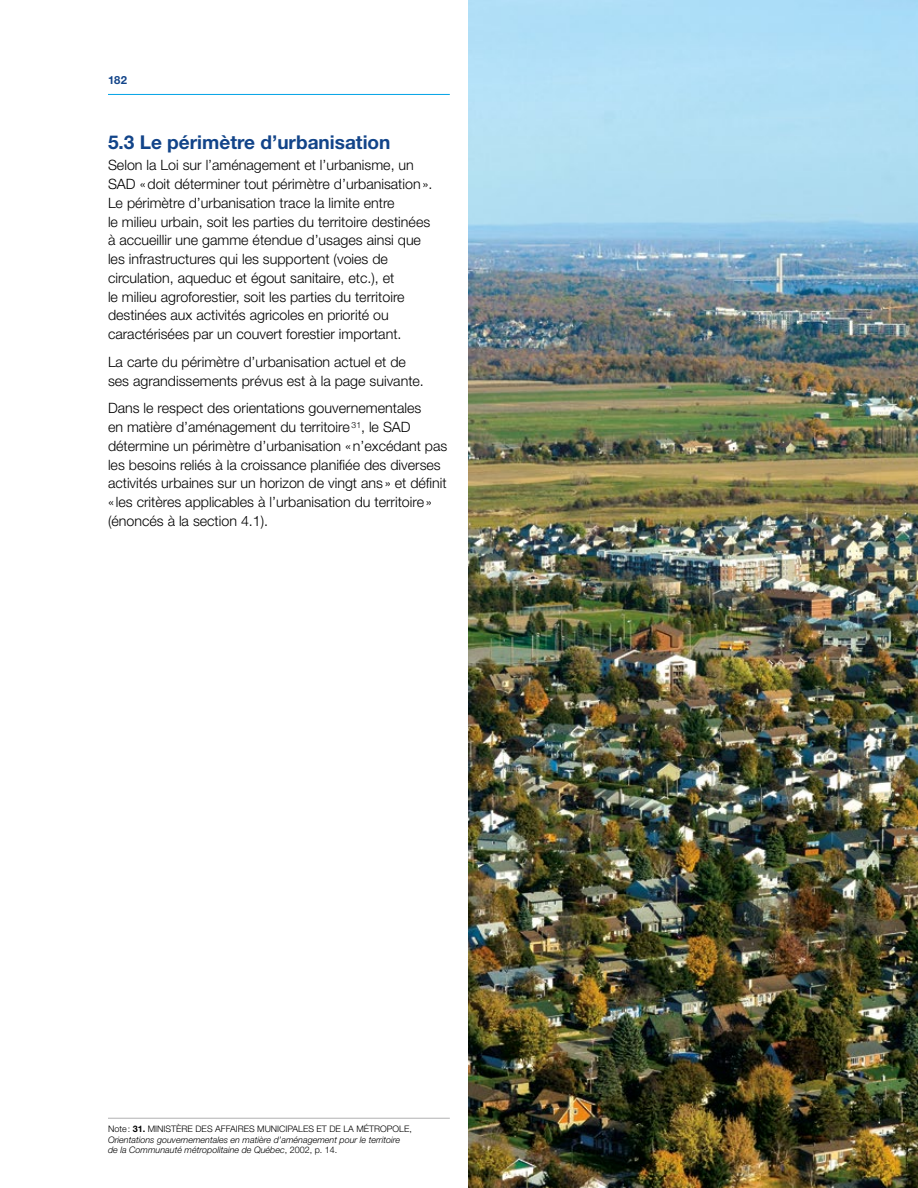
<style>
.page{position:relative;width:918px;height:1188px;background:#fff}
.page>*{position:absolute;margin:0;border:0;box-sizing:border-box;transform-origin:0 0}
.t1{font:700 19.05px "Helvetica Neue";color:#124489}
.t2{font:300 14.25px/18.8px "Helvetica Neue";color:#000}
.t3{font:700 11.25px "Helvetica Neue";color:#124489}
.t4{font:italic 300 9px/10.5px "Helvetica Neue";color:#000}
.s1{font-style:normal}
.s2{font-weight:700;font-style:normal}
</style>
<div class="page">
<img style="left:468px;top:0;width:450px;height:1188px">
<hr style="left:108px;top:1118px;width:342px;height:1px;background:#b1b1b2">
<hr style="left:108px;top:94px;width:342px;height:1px;background:#00a3e6">
<p class="t3" style="left:108px;top:73px;width:20px">182</p>
<h1 class="t1" style="left:108px;top:130px;width:284px">5.3 Le périmètre d’urbanisation</h1>
<p class="t2" style="left:108px;top:156px;width:326px">Selon la Loi sur l’aménagement et l’urbanisme, un SAD «doit déterminer tout périmètre d’urbanisation».<br>Le périmètre d’urbanisation trace la limite entre<br>le milieu urbain, soit les parties du territoire destinées à accueillir une gamme étendue d’usages ainsi que les infrastructures qui les supportent (voies de circulation, aqueduc et égout sanitaire, etc.), et<br>le milieu agroforestier, soit les parties du territoire destinées aux activités agricoles en priorité ou caractérisées par un couvert forestier important.</p>
<p class="t2" style="left:108px;top:352px;width:317px">La carte du périmètre d’urbanisation actuel et de ses agrandissements prévus est à la page suivante.</p>
<p class="t2" style="left:108px;top:399px;width:341px">Dans le respect des orientations gouvernementales<br>en matière d’aménagement du territoire <sup>31</sup>, le SAD détermine un périmètre d’urbanisation «n’excédant pas les besoins reliés à la croissance planifiée des diverses activités urbaines sur un horizon de vingt ans » et définit « les critères applicables à l’urbanisation du territoire» (énoncés à la section 4.1).</p>
<p class="t4" style="left:108px;top:1123px;width:305px"><span class="s1">Note:</span> <span class="s2">31.</span> <span class="s1">MINISTÈRE DES AFFAIRES MUNICIPALES ET DE LA MÉTROPOLE,<br></span>Orientations gouvernementales en matière d’aménagement pour le territoire de la Communauté métropolitaine de Québec<span class="s1">, 2002, p. 14.</span></p>
</div>
